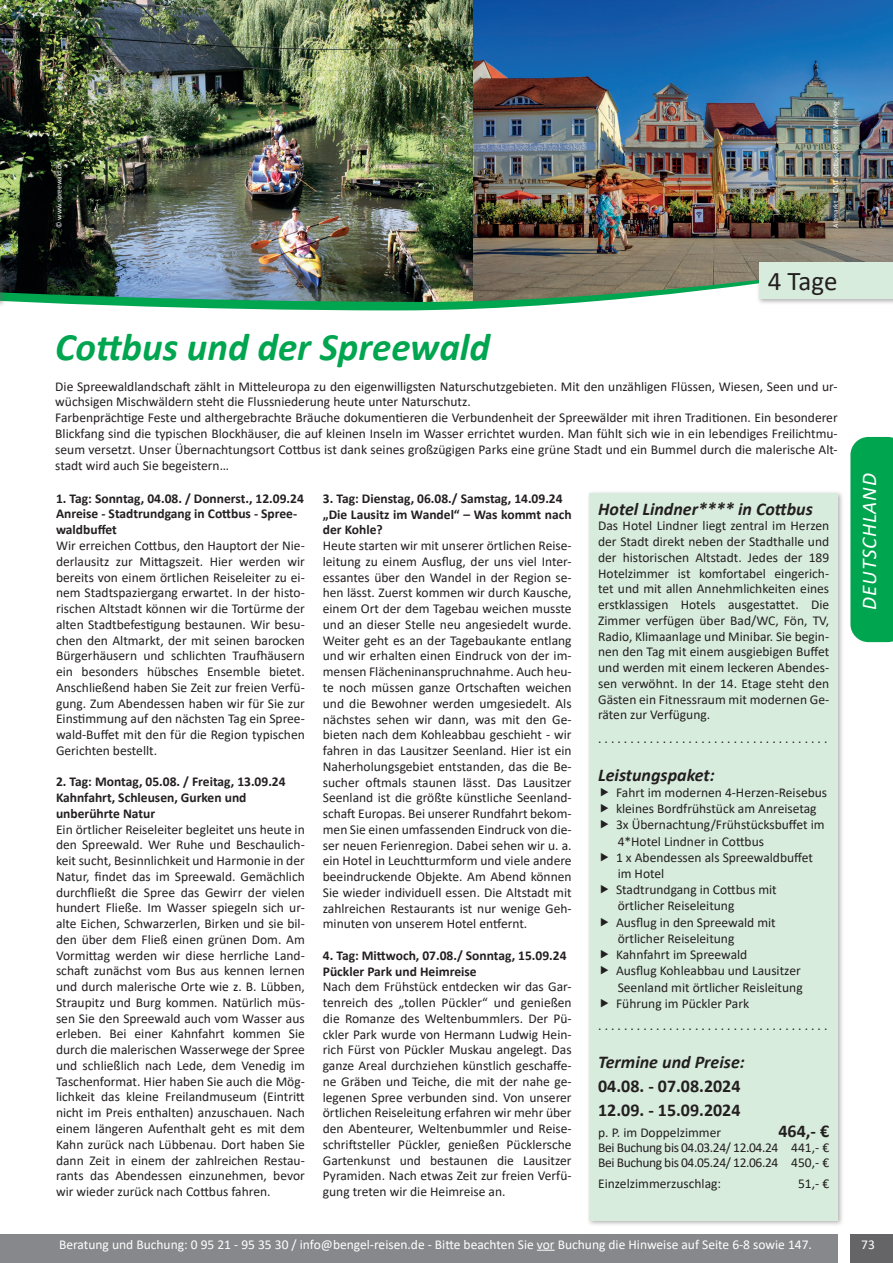
<style>
.page{position:relative;width:893px;height:1263px;background:#fff}
.page>*{position:absolute;margin:0;border:0;box-sizing:border-box;transform-origin:0 0}
.t1{font:italic 700 39px "Calibri";color:#00a54f}
.t2{font:27px "Calibri";color:#231f20}
.t3{font:italic 21px "Calibri";letter-spacing:.04em;color:#fff}
.t4{font:italic 700 18px "Calibri";color:#231f20}
.t5{font:700 18px/24px "Calibri";color:#231f20}
.t6{font:13.5px/15.8px "Calibri";color:#231f20;text-align:justify}
.t7{font:700 13.5px/15.8px "Calibri";color:#231f20}
.t8{font:13.5px "Calibri";color:#fff}
.t9{font:13.5px/15px "Calibri";letter-spacing:-.03em;color:#231f20}
.t10{font:7.5px "Calibri";color:#fff}
</style>
<div class="page">
<img style="left:472px;top:0;width:421px;height:255px">
<img style="left:0;top:0;width:472px;height:255px">
<svg style="left:7px;top:264px;width:883px;height:379px"></svg>
<div style="left:850px;top:437px;width:43px;height:205px;background:#00a54f"></div>
<div style="left:0;top:1234px;width:838px;height:29px;background:#86888b"></div>
<div style="left:850px;top:1234px;width:43px;height:29px;background:#656568"></div>
<svg style="left:537px;top:1250px;width:18px;height:1px"></svg>
<div style="left:587px;top:490px;width:257px;height:737px;background:#656568;opacity:.5"></div>
<div style="left:590px;top:493px;width:248px;height:727px;background:#d8ecdd"></div>
<div style="left:0;top:261px;width:7px;height:46px;background:#656568;opacity:.5"></div>
<hr style="left:0;top:264px;width:1px;height:37px;background:#d8ecdd">
<div style="left:757px;top:260px;width:136px;height:45px;background:#656568;opacity:.5"></div>
<div style="left:759px;top:263px;width:134px;height:36px;background:#d8ecdd"></div>
<p class="t10" style="left:54px;top:227px;width:68px;rotate:-90deg">© www.spreewald.de</p>
<p class="t10" style="left:830px;top:227px;width:127px;rotate:-90deg">Altmarkt_- CMT Cottbus/Foto: R.Weisflog</p>
<h2 class="t2" style="left:768px;top:262px;width:71px">4 Tage</h2>
<h1 class="t1" style="left:55px;top:319px;width:436px">Cottbus und der Spreewald</h1>
<p class="t6" style="left:55px;top:378px;width:784px;text-align:left">Die Spreewaldlandschaft zählt in Mitteleuropa zu den eigenwilligsten Naturschutzgebieten. Mit den unzähligen Flüssen, Wiesen, Seen und ur&shy;wüchsigen Mischwäldern steht die Flussniederung heute unter Naturschutz.<br>Farbenprächtige Feste und althergebrachte Bräuche dokumentieren die Verbundenheit der Spreewälder mit ihren Traditionen. Ein besonderer Blickfang sind die typischen Blockhäuser, die auf kleinen Inseln im Wasser errichtet wurden. Man fühlt sich wie in ein lebendiges Freilichtmu&shy;seum versetzt. Unser Übernachtungsort Cottbus ist dank seines großzügigen Parks eine grüne Stadt und ein Bummel durch die malerische Alt&shy;stadt wird auch Sie begeistern…</p>
<p class="t7" style="left:56px;top:490px;width:249px">1. Tag: Sonntag, 04.08. / Donnerst., 12.09.24<br>Anreise - Stadtrundgang in Cottbus - Spree&shy;waldbuffet</p>
<p class="t6" style="left:56px;top:537px;width:250px">Wir erreichen Cottbus, den Hauptort der Nie&shy;derlausitz zur Mittagszeit. Hier werden wir bereits von einem örtlichen Reiseleiter zu ei&shy;nem Stadtspaziergang erwartet. In der histo&shy;rischen Altstadt können wir die Tortürme der alten Stadtbefestigung bestaunen. Wir besu&shy;chen den Altmarkt, der mit seinen barocken Bürgerhäusern und schlichten Traufhäusern ein besonders hübsches Ensemble bietet.<br>Anschließend haben Sie Zeit zur freien Verfü&shy;gung. Zum Abendessen haben wir für Sie zur Einstimmung auf den nächsten Tag ein Spree&shy;wald-Buffet mit den für die Region typischen Gerichten bestellt.</p>
<p class="t7" style="left:56px;top:774px;width:231px">2. Tag: Montag, 05.08. / Freitag, 13.09.24<br>Kahnfahrt, Schleusen, Gurken und unberührte Natur</p>
<p class="t6" style="left:56px;top:821px;width:250px">Ein örtlicher Reiseleiter begleitet uns heute in den Spreewald. Wer Ruhe und Beschaulich&shy;keit sucht, Besinnlichkeit und Harmonie in der Natur, findet das im Spreewald. Gemächlich durchfließt die Spree das Gewirr der vielen hundert Fließe. Im Wasser spiegeln sich ur&shy;alte Eichen, Schwarzerlen, Birken und sie bil&shy;den über dem Fließ einen grünen Dom. Am Vormittag werden wir diese herrliche Land&shy;schaft zunächst vom Bus aus kennen lernen und durch malerische Orte wie z. B. Lübben, Straupitz und Burg kommen. Natürlich müs&shy;sen Sie den Spreewald auch vom Wasser aus erleben. Bei einer Kahnfahrt kommen Sie durch die malerischen Wasserwege der Spree und schließlich nach Lede, dem Venedig im Taschenformat. Hier haben Sie auch die Mög&shy;lichkeit das kleine Freilandmuseum (Eintritt nicht im Preis enthalten) anzuschauen. Nach einem längeren Aufenthalt geht es mit dem Kahn zurück nach Lübbenau. Dort haben Sie dann Zeit in einem der zahlreichen Restau&shy;rants das Abendessen einzunehmen, bevor wir wieder zurück nach Cottbus fahren.</p>
<p class="t7" style="left:323px;top:490px;width:250px">3. Tag: Dienstag, 06.08./ Samstag, 14.09.24 „Die Lausitz im Wandel“ – Was kommt nach der Kohle?</p>
<p class="t6" style="left:323px;top:537px;width:250px">Heute starten wir mit unserer örtlichen Reise&shy;leitung zu einem Ausflug, der uns viel Inter&shy;essantes über den Wandel in der Region se&shy;hen lässt. Zuerst kommen wir durch Kausche, einem Ort der dem Tagebau weichen musste und an dieser Stelle neu angesiedelt wurde.<br>Weiter geht es an der Tagebaukante entlang und wir erhalten einen Eindruck von der im&shy;mensen Flächeninanspruchnahme. Auch heu&shy;te noch müssen ganze Ortschaften weichen und die Bewohner werden umgesiedelt. Als nächstes sehen wir dann, was mit den Ge&shy;bieten nach dem Kohleabbau geschieht - wir fahren in das Lausitzer Seenland. Hier ist ein Naherholungsgebiet entstanden, das die Be&shy;sucher oftmals staunen lässt. Das Lausitzer Seenland ist die größte künstliche Seenland&shy;schaft Europas. Bei unserer Rundfahrt bekom&shy;men Sie einen umfassenden Eindruck von die&shy;ser neuen Ferienregion. Dabei sehen wir u. a. ein Hotel in Leuchtturmform und viele andere beeindruckende Objekte. Am Abend können Sie wieder individuell essen. Die Altstadt mit zahlreichen Restaurants ist nur wenige Geh&shy;minuten von unserem Hotel entfernt.</p>
<p class="t7" style="left:323px;top:947px;width:245px">4. Tag: Mittwoch, 07.08./ Sonntag, 15.09.24<br>Pückler Park und Heimreise</p>
<p class="t6" style="left:323px;top:979px;width:250px">Nach dem Frühstück entdecken wir das Gar&shy;tenreich des „tollen Pückler“ und genießen die Romanze des Weltenbummlers. Der Pü&shy;ckler Park wurde von Hermann Ludwig Hein&shy;rich Fürst von Pückler Muskau angelegt. Das ganze Areal durchziehen künstlich geschaffe&shy;ne Gräben und Teiche, die mit der nahe ge&shy;legenen Spree verbunden sind. Von unserer örtlichen Reiseleitung erfahren wir mehr über den Abenteurer, Weltenbummler und Reise&shy;schriftsteller Pückler, genießen Pücklersche Gartenkunst und bestaunen die Lausitzer Pyramiden. Nach etwas Zeit zur freien Verfü&shy;gung treten wir die Heimreise an.</p>
<h3 class="t4" style="left:598px;top:496px;width:216px">Hotel Lindner**** in Cottbus</h3>
<p class="t6" style="left:598px;top:518px;width:233px">Das Hotel Lindner liegt zentral im Herzen der Stadt direkt neben der Stadthalle und der historischen Altstadt. Jedes der 189<br>Hotelzimmer ist komfortabel eingerich&shy;tet und mit allen Annehmlichkeiten eines erstklassigen Hotels ausgestattet. Die Zimmer verfügen über Bad/WC, Fön, TV, Radio, Klimaanlage und Minibar. Sie begin&shy;nen den Tag mit einem ausgiebigen Buffet und werden mit einem leckeren Abendes&shy;sen verwöhnt. In der 14. Etage steht den Gästen ein Fitnessraum mit modernen Ge&shy;räten zur Verfügung.</p>
<p class="t6" style="left:598px;top:731px;width:231px">. . . . . . . . . . . . . . . . . . . . . . . . . . . . . . . . . . . .</p>
<h3 class="t4" style="left:598px;top:762px;width:118px">Leistungspaket:</h3>
<p class="t6" style="left:616px;top:784px;width:213px;line-height:16.2px;text-align:left">Fahrt im modernen 4-Herzen-Reisebus kleines Bordfrühstück am Anreisetag<br>3x Übernachtung/Frühstücksbuffet im<br>4*Hotel Lindner in Cottbus<br>1 x Abendessen als Spreewaldbuffet im Hotel<br>Stadtrundgang in Cottbus mit<br>örtlicher Reiseleitung<br>Ausflug in den Spreewald mit<br>örtlicher Reiseleitung<br>Kahnfahrt im Spreewald<br>Ausflug Kohleabbau und Lausitzer<br>Seenland mit örtlicher Reisleitung<br>Führung im Pückler Park</p>
<p class="t6" style="left:598px;top:1017px;width:231px">. . . . . . . . . . . . . . . . . . . . . . . . . . . . . . . . . . . .</p>
<h3 class="t4" style="left:598px;top:1049px;width:148px">Termine und Preise:</h3>
<h3 class="t5" style="left:598px;top:1073px;width:144px">04.08. - 07.08.2024<br>12.09. - 15.09.2024</h3>
<p class="t6" style="left:598px;top:1124px;width:125px">p. P. im Doppelzimmer</p>
<h3 class="t5" style="left:778px;top:1118px;width:52px">464,- €</h3>
<p class="t9" style="left:598px;top:1139px;width:233px">Bei Buchung bis 04.03.24/ 12.04.24 441,- €<br>Bei Buchung bis 04.05.24/ 12.06.24 450,- €</p>
<p class="t6" style="left:598px;top:1175px;width:125px">Einzelzimmerzuschlag:</p>
<p class="t6" style="left:798px;top:1175px;width:33px">51,- €</p>
<h3 class="t3" style="left:855px;top:610px;width:138px;rotate:-90deg">DEUTSCHLAND</h3>
<p class="t8" style="left:59px;top:1235px;width:754px">Beratung und Buchung: 0 95 21 - 95 35 30 / info@bengel-reisen.de - Bitte beachten Sie vor Buchung die Hinweise auf Seite 6-8 sowie 147.</p>
<p class="t8" style="left:861px;top:1235px;width:15px">73</p>
</div>
